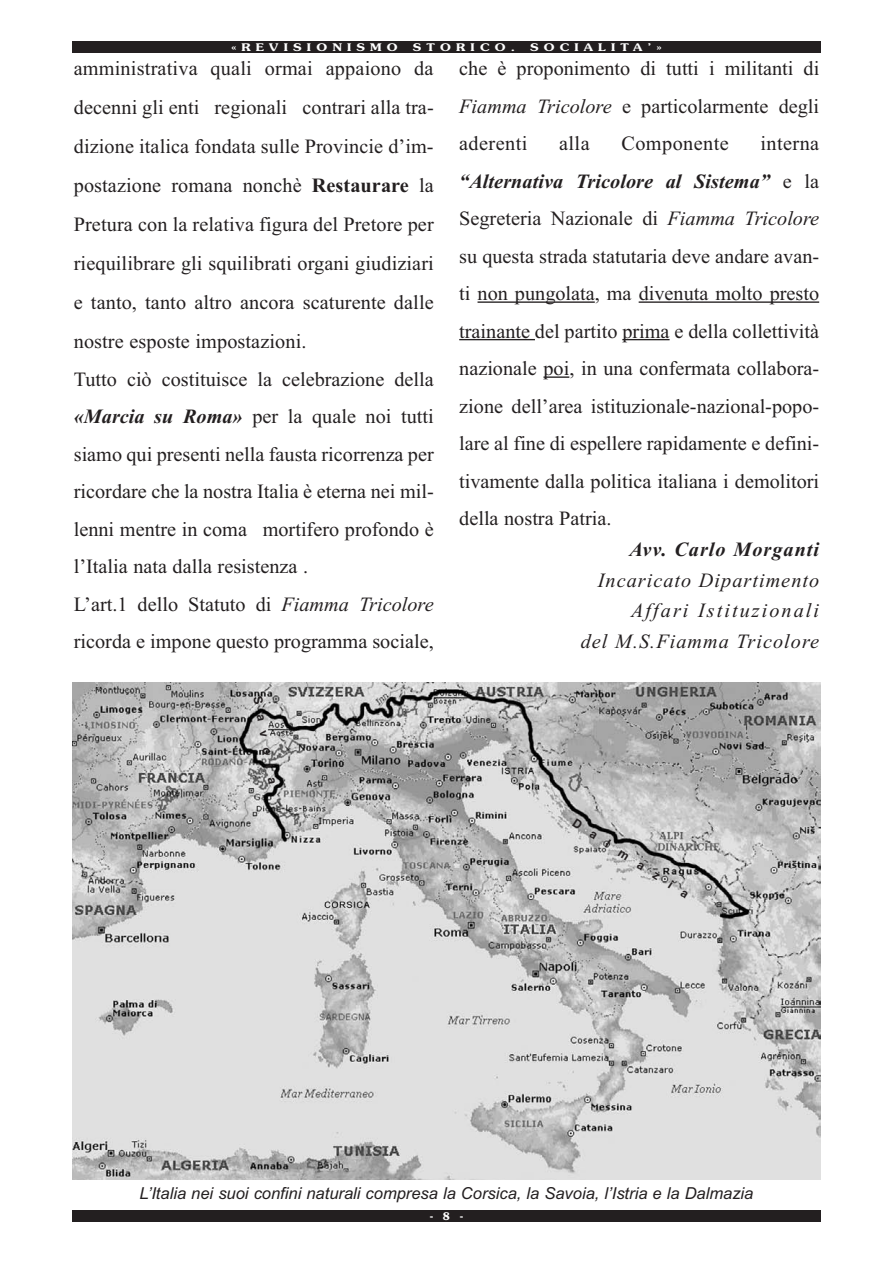
<style>
.page{position:relative;width:893px;height:1263px;background:#fff}
.page>*{position:absolute;margin:0;border:0;box-sizing:border-box;transform-origin:0 0}
.t1{font:20.25px/38.2px "Times New Roman";color:#231f20;text-align:justify}
.t2{font:italic 20.25px/30.8px "Times New Roman";letter-spacing:.05em;color:#231f20;text-align:right}
.t3{font:italic 700 20.25px "Times New Roman";letter-spacing:.05em;color:#231f20}
.t4{font:20.25px "Times New Roman";letter-spacing:.02em;color:#231f20}
.t5{font:italic 16.5px "Arial";color:#231f20}
.t6{font:700 12px "Helvetica";color:#231f20}
.t7{font:600 10.5px "Souvenir";letter-spacing:.41em;color:#fff;scale:1.2 1}
.t8{font:600 10.5px "Souvenir";letter-spacing:.41em;color:#fff}
.s1{font-weight:700}
.s2{font-weight:700;font-style:italic}
.s3{font-style:italic}
</style>
<div class="page">
<hr style="left:477px;top:301px;width:118px;height:2px;background:#231f20">
<hr style="left:639px;top:301px;width:180px;height:2px;background:#231f20">
<hr style="left:459px;top:339px;width:76px;height:1px;background:#231f20">
<hr style="left:622px;top:339px;width:48px;height:1px;background:#231f20">
<hr style="left:543px;top:376px;width:26px;height:2px;background:#231f20">
<div style="left:72px;top:41px;width:749px;height:12px;background:#231f20"></div>
<div style="left:72px;top:1210px;width:749px;height:11px;background:#231f20"></div>
<img style="left:72px;top:682px;width:749px;height:497px">
<p class="t7" style="left:231px;top:41px;width:140px">«REVISIONISMO</p>
<p class="t7" style="left:413px;top:41px;width:87px">STORICO.</p>
<p class="t7" style="left:530px;top:41px;width:111px">SOCIALITA’»</p>
<p class="t1" style="left:74px;top:49px;width:362px;text-align:left">amministrativa quali ormai appaiono da decenni gli enti regionali contrari alla tra&shy;dizione italica fondata sulle Provincie d’im&shy;postazione romana nonchè <span class="s1">Restaurare</span> la Pretura con la relativa figura del Pretore per riequilibrare gli squilibrati organi giudiziari e tanto, tanto altro ancora scaturente dalle nostre esposte impostazioni.<br>Tutto ciò costituisce la celebrazione della <span class="s2">«Marcia su Roma»</span> per la quale noi tutti siamo qui presenti nella fausta ricorrenza per ricordare che la nostra Italia è eterna nei mil&shy;lenni mentre in coma mortifero profondo è l’Italia nata dalla resistenza .<br>L’art.1 dello Statuto di <span class="s3">Fiamma Tricolore </span>ricorda e impone questo programma sociale,</p>
<p class="t1" style="left:459px;top:49px;width:362px;line-height:37.5px">che è proponimento di tutti i militanti di <span class="s3">Fiamma Tricolore</span> e particolarmente degli aderenti</p>
<p class="t1" style="left:459px;top:124px;width:362px;line-height:37.5px;text-indent:301px">interna <span class="s2">“Alternativa Tricolore al Sistema”</span> e la Segreteria Nazionale di <span class="s3">Fiamma Tricolore </span>su questa strada statutaria deve andare avan&shy;ti non pungolata, ma divenuta molto presto trainante del partito prima e della collettività nazionale poi, in una confermata collabora&shy;zione dell’area istituzionale-nazional-popo&shy;lare al fine di espellere rapidamente e defini&shy;tivamente dalla politica italiana i demolitori della nostra Patria.</p>
<p class="t3" style="left:629px;top:537px;width:191px">Avv. Carlo Morganti</p>
<p class="t2" style="left:581px;top:564px;width:240px">Incaricato Dipartimento<br>Affari Istituzionali<br>del M.S.Fiamma Tricolore</p>
<p class="t1" style="left:559px;top:124px;width:32px">alla</p>
<p class="t4" style="left:621px;top:131px;width:109px">Componente</p>
<p class="t6" style="left:262px;top:695px;width:90px;rotate:80deg">Savoia</p>
<p class="t6" style="left:576px;top:817px;width:138px;rotate:33deg">Dalmazia</p>
<p class="t5" style="left:139px;top:1183px;width:615px">L’Italia nei suoi confini naturali compresa la Corsica, la Savoia, l’Istria e la Dalmazia</p>
<p class="t8" style="left:430px;top:1210px;width:35px">- 8 -</p>
</div>
